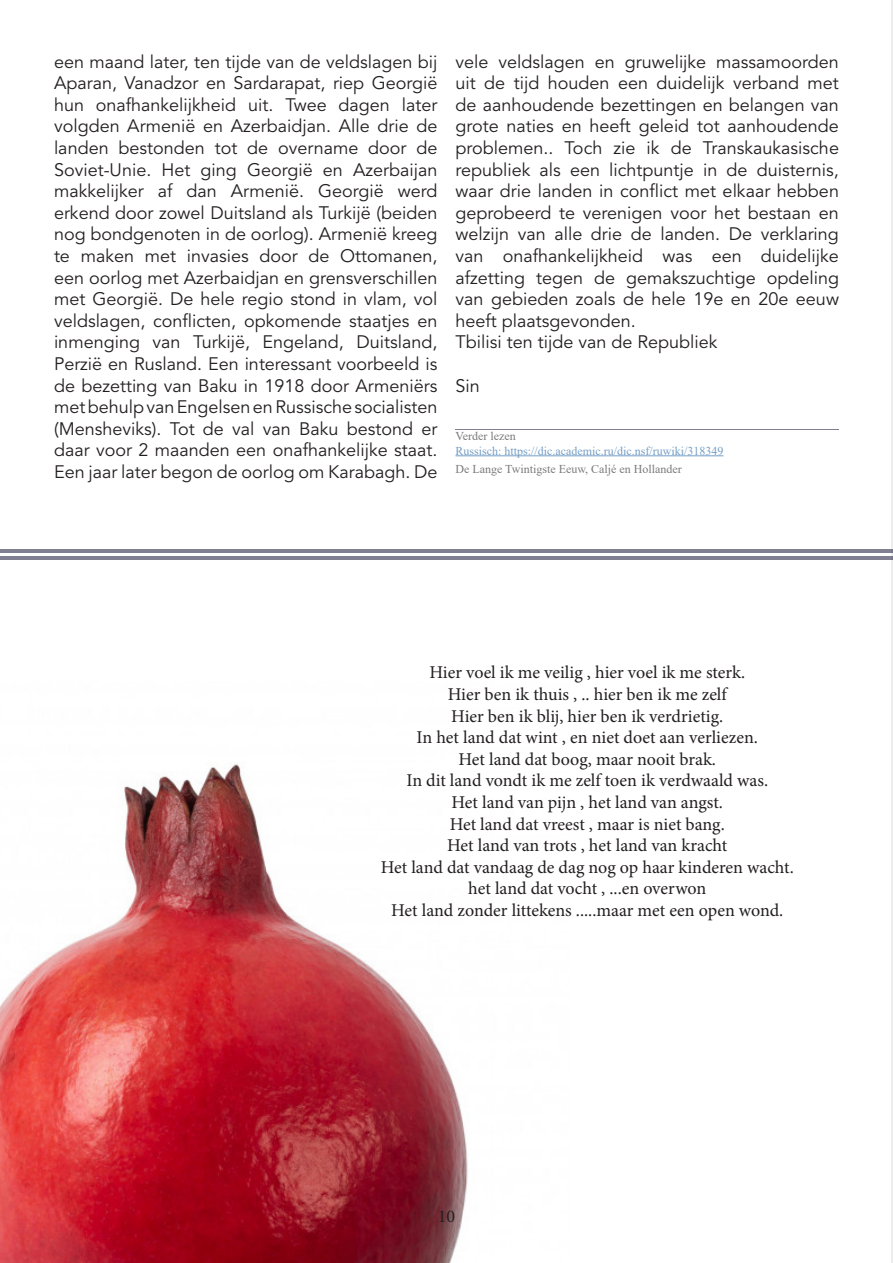
<style>
.page{position:relative;width:893px;height:1263px;background:#fff}
.page>*{position:absolute;margin:0;border:0;box-sizing:border-box;transform-origin:0 0}
.t1{font:18px/21.6px "Avenir LT Std";color:#231f20;text-align:justify}
.t2{font:18px/21.6px "Minion Pro";color:#231f20;text-align:center}
.t3{font:12px "Times New Roman";color:#175d9e}
.t4{font:12px "Times New Roman";color:#231f20}
</style>
<div class="page">
<img style="left:1px;top:764px;width:467px;height:499px">
<hr style="left:455px;top:455px;width:268px;height:1px;background:#175d9e">
<hr style="left:0;top:549px;width:893px;height:3px;background:#000026">
<hr style="left:0;top:557px;width:893px;height:3px;background:#000026">
<hr style="left:455px;top:429px;width:384px;height:1px;background:#000026">
<hr style="left:892px;top:0;width:1px;height:1263px;background:#ededed">
<p class="t1" style="left:54px;top:51px;width:385px">een maand later, ten tijde van de veldslagen bij Aparan, Vanadzor en Sardarapat, riep Georgië hun onafhankelijkheid uit. Twee dagen later volgden Armenië en Azerbaidjan. Alle drie de landen bestonden tot de overname door de Soviet-Unie. Het ging Georgië en Azerbaijan makkelijker af dan Armenië. Georgië werd erkend door zowel Duitsland als Turkijë (beiden nog bondgenoten in de oorlog). Armenië kreeg te maken met invasies door de Ottomanen, een oorlog met Azerbaidjan en grensverschillen met Georgië. De hele regio stond in vlam, vol veldslagen, conflicten, opkomende staatjes en inmenging van Turkijë, Engeland, Duitsland, Perzië en Rusland. Een interessant voorbeeld is de bezetting van Baku in 1918 door Armeniërs met behulp van Engelsen en Russische socialisten (Mensheviks). Tot de val van Baku bestond er daar voor 2 maanden een onafhankelijke staat.<br>Een jaar later begon de oorlog om Karabagh. De</p>
<p class="t1" style="left:455px;top:51px;width:385px">vele veldslagen en gruwelijke massamoorden uit de tijd houden een duidelijk verband met de aanhoudende bezettingen en belangen van grote naties en heeft geleid tot aanhoudende problemen.. Toch zie ik de Transkaukasische republiek als een lichtpuntje in de duisternis, waar drie landen in conflict met elkaar hebben geprobeerd te verenigen voor het bestaan en welzijn van alle drie de landen. De verklaring van onafhankelijkheid was een duidelijke afzetting tegen de gemakszuchtige opdeling van gebieden zoals de hele 19e en 20e eeuw heeft plaatsgevonden.</p>
<p class="t1" style="left:455px;top:332px;width:263px">Tbilisi ten tijde van de Republiek</p>
<p class="t1" style="left:455px;top:375px;width:26px">Sin</p>
<p class="t4" style="left:455px;top:428px;width:62px">Verder lezen</p>
<p class="t3" style="left:455px;top:442px;width:269px">Russisch: https://dic.academic.ru/dic.nsf/ruwiki/318349</p>
<p class="t4" style="left:455px;top:460px;width:228px">De Lange Twintigste Eeuw, Caljé en Hollander</p>
<p class="t2" style="left:381px;top:662px;width:415px">Hier voel ik me veilig , hier voel ik me sterk.<br>Hier ben ik thuis , .. hier ben ik me zelf<br>Hier ben ik blij, hier ben ik verdrietig.<br>In het land dat wint , en niet doet aan verliezen.<br>Het land dat boog, maar nooit brak.<br>In dit land vondt ik me zelf toen ik verdwaald was.<br>Het land van pijn , het land van angst.<br>Het land dat vreest , maar is niet bang.<br>Het land van trots , het land van kracht<br>Het land dat vandaag de dag nog op haar kinderen wacht. het land dat vocht , ...en overwon<br>Het land zonder littekens .....maar met een open wond.</p>
<p class="t2" style="left:438px;top:1205px;width:19px">10</p>
</div>
